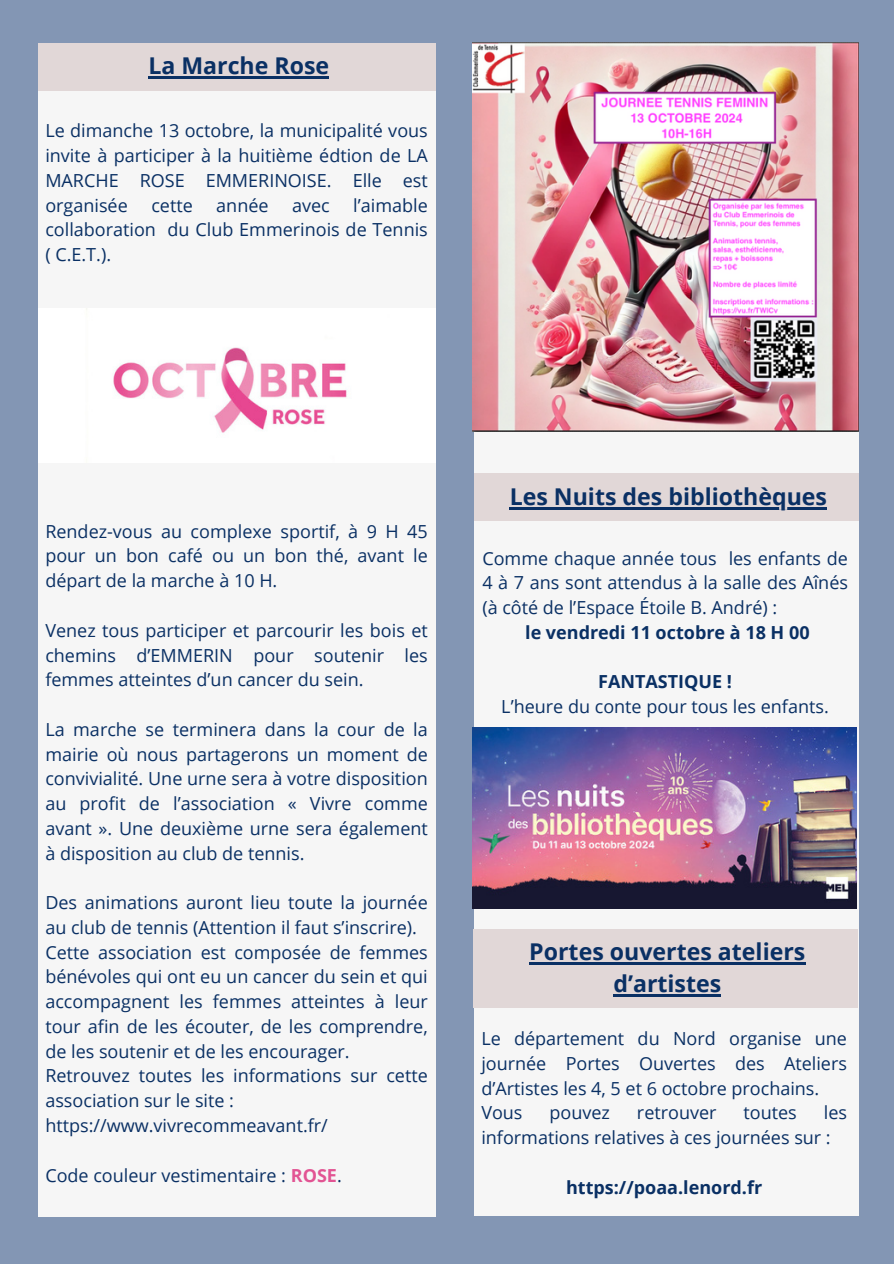
<style>
.page{position:relative;width:894px;height:1264px;background:#fff}
.page>*{position:absolute;margin:0;border:0;box-sizing:border-box;transform-origin:0 0}
.t1{font:700 23.1px/31.5px "Open Sans";color:#0a3064;text-align:center}
.t2{font:18px/24.8px "Open Sans";color:#0a3064;text-align:justify}
.t3{font:700 18px "Open Sans";color:#0a3064}
.s1{font-weight:700;color:#e25493}
</style>
<div class="page">
<div style="left:0;top:0;width:893px;height:1263px;background:#8396b4"></div>
<div style="left:38px;top:43px;width:397px;height:1173px;background:#f6f6f6"></div>
<div style="left:474px;top:43px;width:384px;height:1172px;background:#f6f6f6"></div>
<div style="left:38px;top:43px;width:397px;height:47px;background:#e1d7d7"></div>
<hr style="left:148px;top:77px;width:181px;height:2px;background:#0a3064">
<img style="left:113px;top:347px;width:234px;height:86px">
<div style="left:474px;top:473px;width:384px;height:47px;background:#e1d7d7"></div>
<hr style="left:509px;top:507px;width:317px;height:2px;background:#0a3064">
<img style="left:472px;top:727px;width:383px;height:181px">
<img style="left:472px;top:43px;width:386px;height:388px">
<div style="left:473px;top:928px;width:384px;height:79px;background:#e1d7d7"></div>
<hr style="left:529px;top:962px;width:276px;height:2px;background:#0a3064">
<hr style="left:613px;top:994px;width:108px;height:2px;background:#0a3064">
<h1 class="t1" style="left:148px;top:50px;width:182px">La Marche Rose</h1>
<p class="t2" style="left:45px;top:118px;width:384px">Le dimanche 13 octobre, la municipalité vous invite à participer à la huitième édtion de LA MARCHE ROSE EMMERINOISE. Elle est organisée</p>
<p class="t2" style="left:151px;top:192px;width:43px">cette</p>
<p class="t2" style="left:216px;top:192px;width:54px">année</p>
<p class="t2" style="left:292px;top:192px;width:39px">avec</p>
<p class="t2" style="left:45px;top:192px;width:384px;text-indent:308px">l’aimable collaboration du Club Emmerinois de Tennis ( C.E.T.).</p>
<p class="t2" style="left:45px;top:518px;width:384px">Rendez-vous au complexe sportif, à 9 H 45 pour un bon café ou un bon thé, avant le départ de la marche à 10 H.</p>
<p class="t2" style="left:45px;top:617px;width:384px">Venez tous participer et parcourir les bois et chemins d’EMMERIN pour soutenir les femmes atteintes d’un cancer du sein.</p>
<p class="t2" style="left:45px;top:716px;width:384px">La marche se terminera dans la cour de la mairie où nous partagerons un moment de convivialité. Une urne sera à votre disposition au profit de l’association « Vivre comme avant ». Une deuxième urne sera également à disposition au club de tennis.</p>
<p class="t2" style="left:45px;top:889px;width:384px">Des animations auront lieu toute la journée au club de tennis (Attention il faut s’inscrire).</p>
<p class="t2" style="left:45px;top:939px;width:384px">Cette association est composée de femmes bénévoles qui ont eu un cancer du sein et qui accompagnent les femmes atteintes à leur tour afin de les écouter, de les comprendre, de les soutenir et de les encourager.</p>
<p class="t2" style="left:45px;top:1063px;width:384px">Retrouvez toutes les informations sur cette association sur le site :</p>
<h1 class="t2" style="left:45px;top:1112px;width:284px">https://www.vivrecommeavant.fr/</h1>
<p class="t2" style="left:45px;top:1162px;width:298px">Code couleur vestimentaire : <span class="s1">ROSE</span>.</p>
<p class="t1" style="left:509px;top:480px;width:319px">Les Nuits des bibliothèques</p>
<p class="t2" style="left:482px;top:545px;width:367px">Comme chaque année tous les enfants de 4 à 7 ans sont attendus à la salle des Aînés (à côté de l’Espace Étoile B. André) :</p>
<p class="t3" style="left:525px;top:619px;width:286px">le vendredi 11 octobre à 18 H 00</p>
<p class="t3" style="left:598px;top:669px;width:135px">FANTASTIQUE !</p>
<p class="t2" style="left:501px;top:693px;width:329px">L’heure du conte pour tous les enfants.</p>
<p class="t1" style="left:529px;top:935px;width:277px">Portes ouvertes ateliers d’artistes</p>
<h2 class="t2" style="left:481px;top:1025px;width:367px">Le département du Nord organise une journée Portes Ouvertes des Ateliers d’Artistes les 4, 5 et 6 octobre prochains.</h2>
<p class="t2" style="left:481px;top:1099px;width:43px">Vous</p>
<p class="t2" style="left:549px;top:1099px;width:62px">pouvez</p>
<p class="t2" style="left:636px;top:1099px;width:81px">retrouver</p>
<p class="t2" style="left:743px;top:1099px;width:55px">toutes</p>
<p class="t2" style="left:481px;top:1099px;width:367px;text-indent:342px">les informations relatives à ces journées sur :</p>
<h1 class="t3" style="left:566px;top:1174px;width:198px">https://poaa.lenord.fr</h1>
</div>
